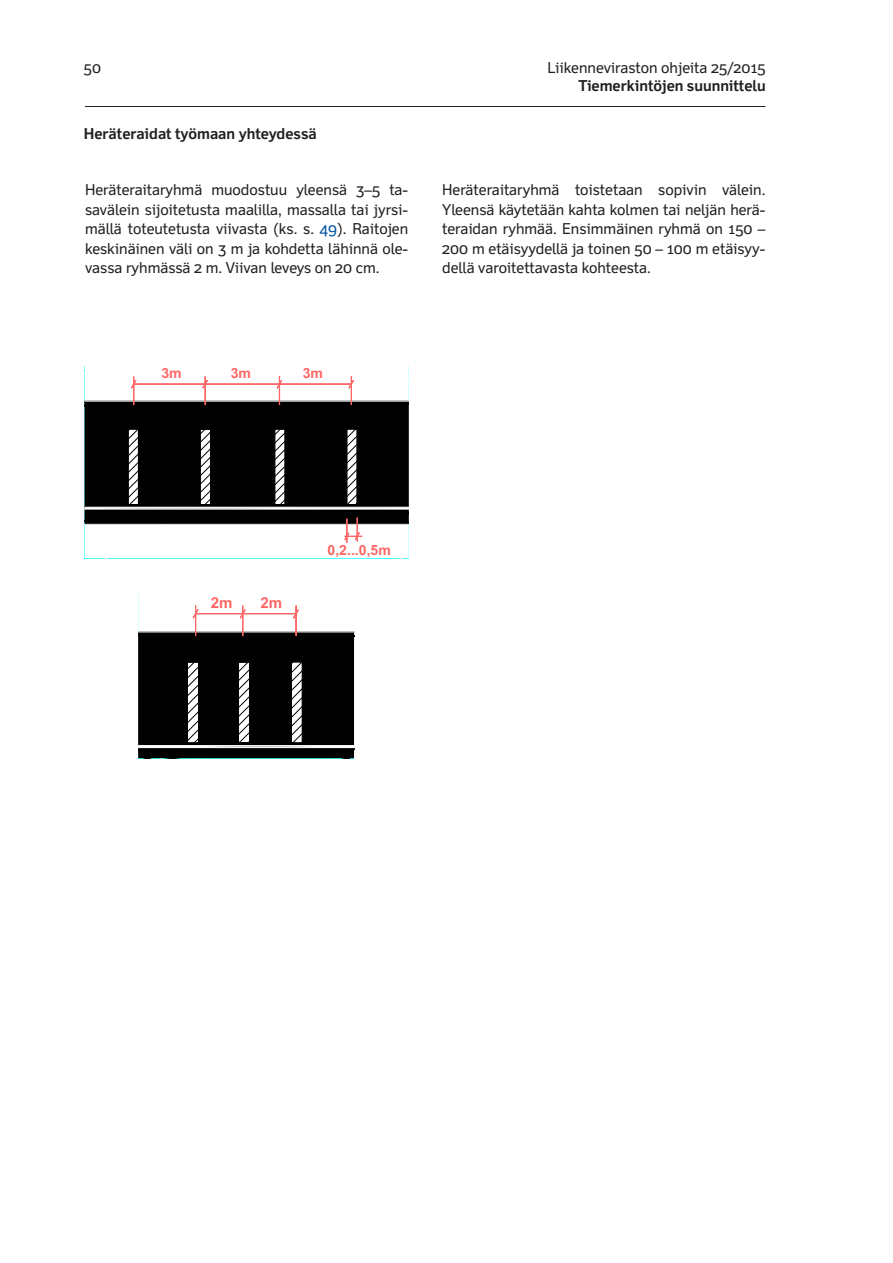
<style>
.page{position:relative;width:893px;height:1263px;background:#fff}
.page>*{position:absolute;margin:0;border:0;box-sizing:border-box;transform-origin:0 0}
.Leipäteksti{font:15px/19.5px "Felbridge Pro Regular 3";color:#231f20;text-align:justify}
.Leipäteksti_bold{font:15px "Felbridge Pro Bold 3";color:#231f20}
.t1{font:700 15px "Arial";color:#f66}
.t2{font:700 14.1px "Arial";color:#f66}
.s1{color:#0156a3}
</style>
<div class="page">
<hr style="left:85px;top:106px;width:680px;height:1px;background:#231f20">
<svg style="left:85px;top:366px;width:324px;height:192px"></svg>
<div style="left:134px;top:384px;width:217px;height:1px;border:1px solid #f66"></div>
<svg style="left:138px;top:594px;width:216px;height:164px"></svg>
<div style="left:296px;top:606px;width:1px;height:30px;border:1px solid #f66"></div>
<div style="left:243px;top:606px;width:1px;height:30px;border:1px solid #f66"></div>
<div style="left:195px;top:606px;width:1px;height:30px;border:1px solid #f66"></div>
<div style="left:196px;top:613px;width:100px;height:1px;border:1px solid #f66"></div>
<p class="Leipäteksti" style="left:84px;top:58px;width:19px">50</p>
<p class="Leipäteksti" style="left:547px;top:58px;width:220px">Liikenneviraston ohjeita 25/2015</p>
<p class="Leipäteksti_bold" style="left:579px;top:77px;width:189px">Tiemerkintöjen suunnittelu</p>
<p class="Leipäteksti_bold" style="left:84px;top:125px;width:234px">Heräteraidat työmaan yhteydessä</p>
<p class="Leipäteksti" style="left:85px;top:180px;width:325px">Heräteraitaryhmä muodostuu yleensä 3–5 ta&shy;savälein sijoitetusta maalilla, massalla tai jyrsi&shy;mällä toteutetusta viivasta (ks. s. <span class="s1">49</span>). Raitojen keskinäinen väli on 3 m ja kohdetta lähinnä ole&shy;vassa ryhmässä 2 m. Viivan leveys on 20 cm.</p>
<p class="Leipäteksti" style="left:442px;top:180px;width:325px">Heräteraitaryhmä toistetaan sopivin välein.<br>Yleensä käytetään kahta kolmen tai neljän herä&shy;teraidan ryhmää. Ensimmäinen ryhmä on 150 – 200 m etäisyydellä ja toinen 50 – 100 m etäisyy&shy;dellä varoitettavasta kohteesta.</p>
<p class="t2" style="left:161px;top:364px;width:22px">3m</p>
<p class="t2" style="left:231px;top:364px;width:22px">3m</p>
<p class="t2" style="left:303px;top:364px;width:22px">3m</p>
<p class="t1" style="left:211px;top:593px;width:23px">2m</p>
<p class="t1" style="left:260px;top:593px;width:23px">2m</p>
<p class="t2" style="left:328px;top:540px;width:65px">0,2...0,5m</p>
</div>
